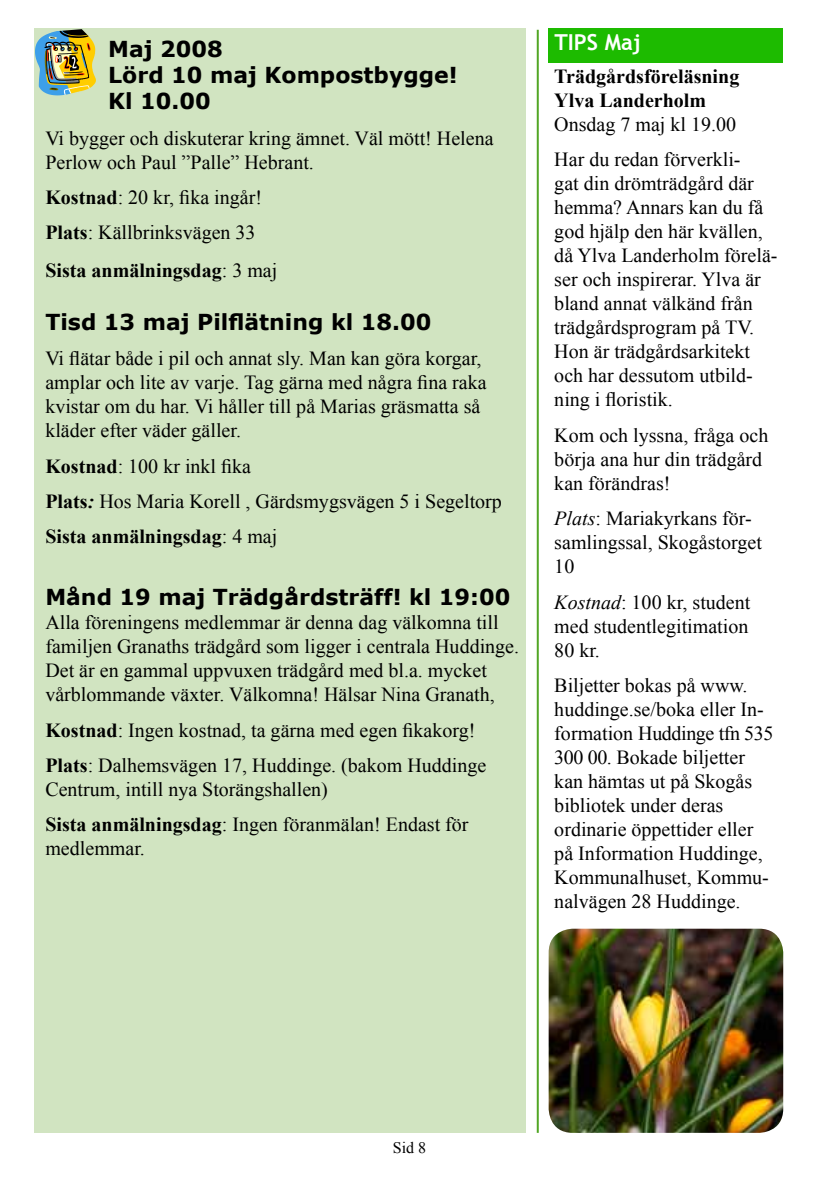
<style>
.page{position:relative;width:840px;height:1191px;background:#fff}
.page>*{position:absolute;margin:0;border:0;box-sizing:border-box;transform-origin:0 0}
.t1{font:700 22px/26.4px "Verdana";color:#000}
.t2{font:700 22px "Trebuchet MS";color:#fff}
.t3{font:20px/24px "Times New Roman";color:#000}
.t4{font:700 20px/24px "Times New Roman";color:#000}
.t5{font:16px "Times New Roman";color:#000}
.s1{font-weight:700}
.s2{font-weight:400}
.s3{font-weight:700;font-style:italic}
.s4{font-style:italic}
</style>
<div class="page">
<div style="left:34px;top:28px;width:491px;height:1104px;background:#d1e4c1"></div>
<img style="left:35px;top:29px;width:61px;height:66px">
<img style="left:548px;top:928px;width:234px;height:204px">
<div style="left:548px;top:28px;width:234px;height:34px;background:#1dbb00"></div>
<hr style="left:536px;top:30px;width:2px;height:1102px;background:#52a625">
<p class="t1" style="left:108px;top:35px;width:350px">Maj 2008<br>Lörd 10 maj Kompostbygge!<br>Kl 10.00</p>
<p class="t3" style="left:45px;top:126px;width:449px">Vi bygger och diskuterar kring ämnet. Väl mött! Helena<br>Perlow och Paul ”Palle” Hebrant.</p>
<p class="t3" style="left:45px;top:179px;width:218px;line-height:35.4px"><span class="s1">Kostnad</span>: 20 kr, fika ingår!<br><span class="s1">Plats</span>: Källbrinksvägen 33</p>
<p class="t4" style="left:45px;top:258px;width:233px">Sista anmälningsdag<span class="s2">: 3 maj</span></p>
<p class="t1" style="left:45px;top:308px;width:387px">Tisd 13 maj Pilflätning kl 18.00</p>
<p class="t3" style="left:45px;top:346px;width:442px">Vi flätar både i pil och annat sly. Man kan göra korgar, amplar och lite av varje. Tag gärna med några fina raka kvistar om du har. Vi håller till på Marias gräsmatta så kläder efter väder gäller.</p>
<p class="t3" style="left:45px;top:448px;width:458px;line-height:35.4px"><span class="s1">Kostnad</span>: 100 kr inkl fika<br><span class="s1">Plats</span><span class="s3">:</span> Hos Maria Korell , Gärdsmygsvägen 5 i Segeltorp<br><span class="s1">Sista anmälningsdag</span>: 4 maj</p>
<p class="t1" style="left:45px;top:583px;width:466px">Månd 19 maj Trädgårdsträff! kl 19:00</p>
<p class="t3" style="left:45px;top:610px;width:475px">Alla föreningens medlemmar är denna dag välkomna till familjen Granaths trädgård som ligger i centrala Huddinge.<br>Det är en gammal uppvuxen trädgård med bl.a. mycket vårblommande växter. Välkomna! Hälsar Nina Granath,</p>
<p class="t3" style="left:45px;top:712px;width:442px;line-height:35.4px"><span class="s1">Kostnad</span>: Ingen kostnad, ta gärna med egen fikakorg!<br><span class="s1">Plats</span>: Dalhemsvägen 17, Huddinge. (bakom Huddinge</p>
<p class="t3" style="left:45px;top:771px;width:424px;line-height:35.4px">Centrum, intill nya Storängshallen)<br><span class="s1">Sista anmälningsdag</span>: Ingen föranmälan! Endast för</p>
<p class="t3" style="left:45px;top:836px;width:101px">medlemmar.</p>
<p class="t2" style="left:554px;top:29px;width:88px">TIPS Maj</p>
<p class="t4" style="left:554px;top:64px;width:186px">Trädgårdsföreläsning<br>Ylva Landerholm</p>
<p class="t3" style="left:554px;top:106px;width:188px;line-height:35.4px">Onsdag 7 maj kl 19.00<br>Har du redan förverkli-</p>
<p class="t3" style="left:554px;top:171px;width:224px">gat din drömträdgård där hemma? Annars kan du få god hjälp den här kvällen, då Ylva Landerholm förelä&shy;ser och inspirerar. Ylva är bland annat välkänd från trädgårdsprogram på TV.<br>Hon är trädgårdsarkitekt och har dessutom utbild&shy;ning i floristik.</p>
<p class="t3" style="left:554px;top:423px;width:215px">Kom och lyssna, fråga och börja ana hur din trädgård kan förändras!</p>
<p class="t3" style="left:554px;top:506px;width:209px"><span class="s4">Plats</span>: Mariakyrkans för&shy;samlingssal, Skogåstorget<br>10</p>
<p class="t3" style="left:554px;top:589px;width:197px;text-align:justify"><span class="s4">Kostnad</span>: 100 kr, student med studentlegitimation 80 kr.</p>
<p class="t3" style="left:554px;top:673px;width:220px">Biljetter bokas på www. huddinge.se/boka eller In&shy;formation Huddinge tfn 535<br>300 00. Bokade biljetter kan hämtas ut på Skogås bibliotek under deras ordinarie öppettider eller på Information Huddinge,<br>Kommunalhuset, Kommu&shy;nalvägen 28 Huddinge.</p>
<p class="t5" style="left:392px;top:1136px;width:35px">Sid 8</p>
</div>
